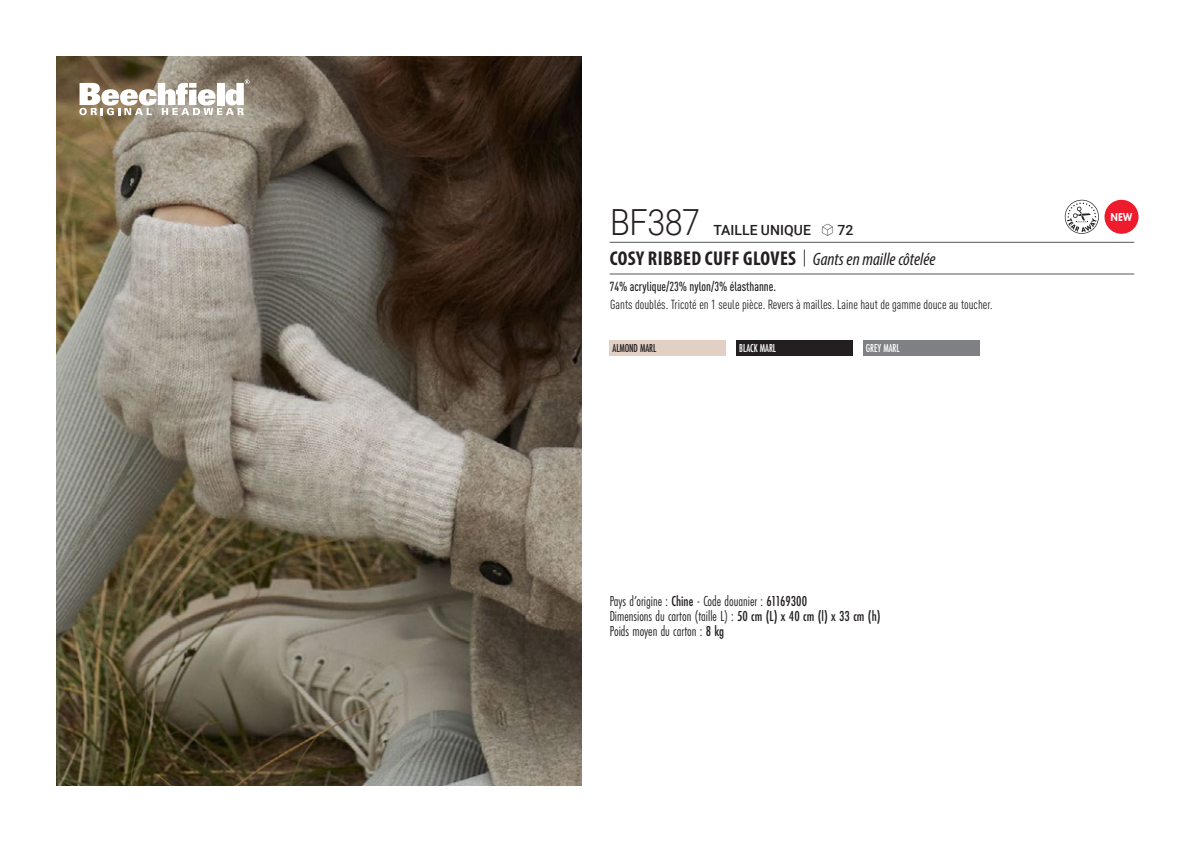
<style>
.page{position:relative;width:1191px;height:842px;background:#fff}
.page>*{position:absolute;margin:0;border:0;box-sizing:border-box;transform-origin:0 0}
.t1{font:300 36px "Roboto";letter-spacing:-.015em;color:#231f20;scale:.9 1}
.t2{font:700 condensed 20px "Myriad Pro";letter-spacing:.02em;color:#231f20}
.t3{font:15px "Futura PT Cond";color:#231f20;scale:.95 1}
.t4{font:500 14px "Roboto";letter-spacing:.005em;color:#231f20}
.t5{font:condensed 13px "DIN Pro";color:#231f20}
.grammage_2020{font:500 condensed 13px "DIN Pro";color:#231f20;scale:.95 1}
.Coloris_nuancier_bla{font:500 12px "Futura PT Cond";letter-spacing:-.01em;color:#fff;scale:.9 1}
.Coloris_nuancier_bla-2{font:500 12px "Futura PT Cond";letter-spacing:-.01em;color:#231f20;scale:.9 1}
.nuancier_bloc_packsh{font:800 12px "Futura PT";color:#fff;scale:.8 1}
.s1{font-family:"Linotype Shapeshifter";font-weight:400;font-size:16px}
.s2{font-family:"Roboto Condensed";font-weight:300;font-stretch:normal}
.s3{font-family:"Myriad Variable Concept";font-weight:400;font-style:italic;font-stretch:normal;font-size:18px}
.s4{font-weight:500}
</style>
<div class="page">
<img style="left:57px;top:57px;width:524px;height:728px">
<svg style="left:79px;top:79px;width:170px;height:36px"></svg>
<div style="left:609px;top:340px;width:117px;height:16px;background:#e1d0c3"></div>
<div style="left:736px;top:340px;width:116px;height:16px;background:#231f20"></div>
<div style="left:863px;top:340px;width:116px;height:16px;background:#7e8083"></div>
<svg style="left:1064px;top:200px;width:34px;height:34px"></svg>
<div style="left:1104px;top:200px;width:34px;height:34px;background:#ee1b2d;border-radius:50%"></div>
<hr style="left:609px;top:242px;width:525px;height:1px;background:#57585a">
<hr style="left:609px;top:274px;width:525px;height:1px;background:#57585a">
<p class="t1" style="left:610px;top:197px;width:102px">BF387</p>
<p class="t4" style="left:713px;top:220px;width:142px">TAILLE UNIQUE <span class="s1">S</span> 72</p>
<p class="t2" style="left:610px;top:246px;width:327px">COSY RIBBED CUFF GLOVES <span class="s2">|</span> <span class="s3">Gants en maille côtelée</span></p>
<p class="grammage_2020" style="left:609px;top:277px;width:177px">74% acrylique/23% nylon/3% élasthanne.</p>
<p class="t5" style="left:610px;top:295px;width:384px">Gants doublés. Tricoté en 1 seule pièce. Revers à mailles. Laine haut de gamme douce au toucher.</p>
<p class="Coloris_nuancier_bla-2" style="left:612px;top:341px;width:50px">ALMOND MARL</p>
<p class="Coloris_nuancier_bla" style="left:739px;top:341px;width:43px">BLACK MARL</p>
<p class="Coloris_nuancier_bla" style="left:866px;top:341px;width:39px">GREY MARL</p>
<p class="t3" style="left:609px;top:592px;width:209px">Pays d’origine : <span class="s4">Chine</span> - Code douanier : <span class="s4">61169300</span></p>
<p class="t3" style="left:609px;top:607px;width:287px">Dimensions du carton (taille L) : <span class="s4">50 cm (L) x 40 cm (l) x 33 cm (h)</span></p>
<p class="t3" style="left:609px;top:622px;width:122px">Poids moyen du carton : <span class="s4">8 kg</span></p>
<p class="nuancier_bloc_packsh" style="left:1110px;top:210px;width:29px">NEW</p>
</div>
